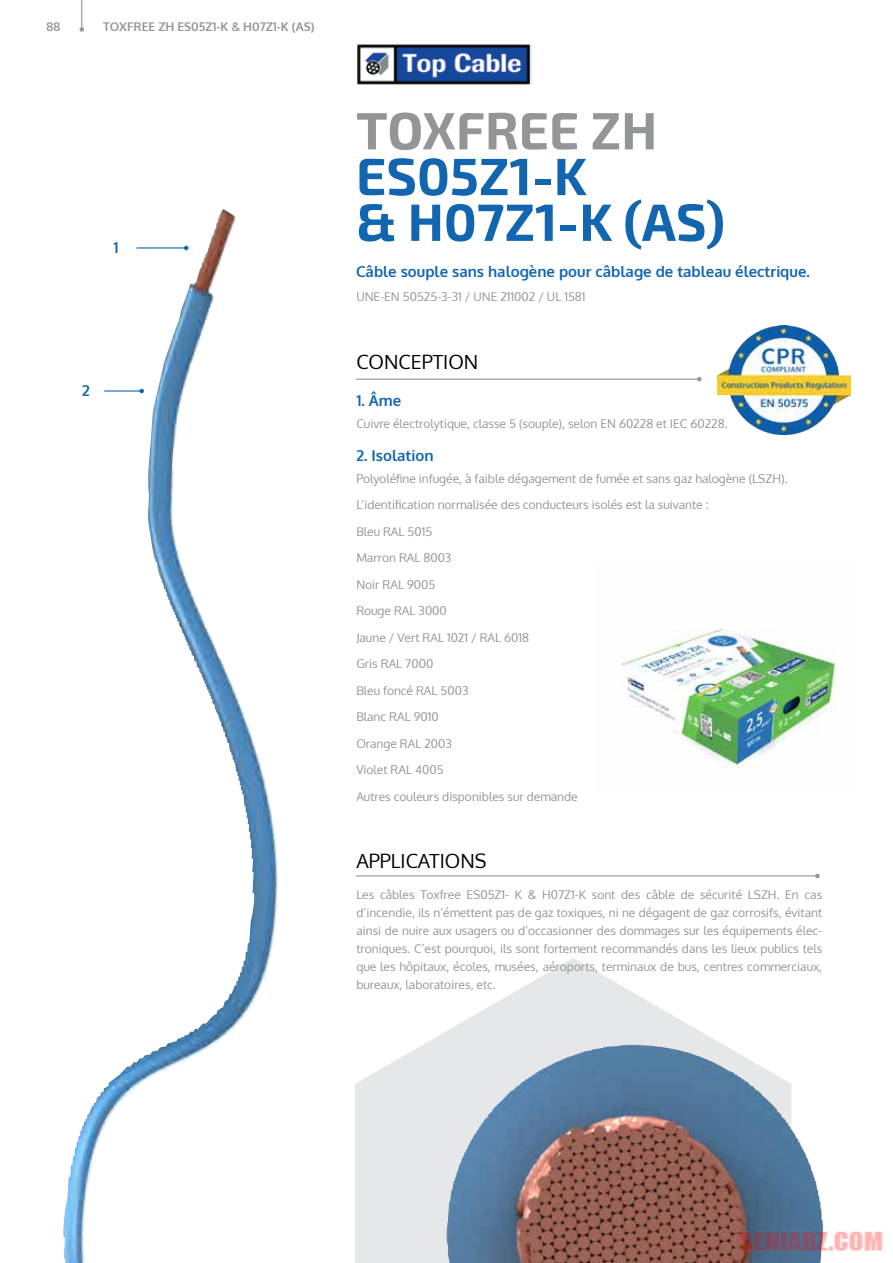
<style>
.page{position:relative;width:893px;height:1263px;background:#fff}
.page>*{position:absolute;margin:0;border:0;box-sizing:border-box;transform-origin:0 0}
.t1{font:700 52.5px "Exo 2";color:#1266af}
.t2{font:700 52.5px "Exo 2";color:#939598}
.t3{font:19.5px "Oxygen";color:#000}
.t4{font:700 15px "Oxygen";color:#1266af}
.t5{font:12px/18px "Oxygen";color:#939598;text-align:justify}
.t6{font:700 12px "Oxygen";color:#939598}
</style>
<div class="page">
<img style="left:357px;top:44px;width:175px;height:41px">
<svg style="left:80px;top:0;width:4px;height:32px"></svg>
<img style="left:63px;top:208px;width:820px;height:1055px">
<p class="t6" style="left:47px;top:18px;width:15px">88</p>
<p class="t6" style="left:103px;top:18px;width:213px">TOXFREE ZH ES05Z1-K &amp; H07Z1-K (AS)</p>
<p class="t4" style="left:114px;top:238px;width:7px">1</p>
<p class="t4" style="left:82px;top:381px;width:9px">2</p>
<h1 class="t2" style="left:356px;top:96px;width:303px">TOXFREE ZH</h1>
<h1 class="t1" style="left:356px;top:142px;width:232px">ES05Z1-K</h1>
<h1 class="t1" style="left:356px;top:188px;width:370px">&amp; H07Z1-K (AS)</h1>
<p class="t4" style="left:356px;top:262px;width:455px">Câble souple sans halogène pour câblage de tableau électrique.</p>
<p class="t5" style="left:356px;top:288px;width:231px">UNE-EN 50525-3-31 / UNE 211002 / UL 1581</p>
<h2 class="t3" style="left:356px;top:348px;width:123px">CONCEPTION</h2>
<p class="t4" style="left:356px;top:390px;width:46px">1. Âme</p>
<p class="t5" style="left:356px;top:414px;width:373px">Cuivre électrolytique, classe 5 (souple), selon EN 60228 et IEC 60228.</p>
<p class="t4" style="left:356px;top:445px;width:79px">2. Isolation</p>
<p class="t5" style="left:356px;top:469px;width:433px">Polyoléfine infugée, à faible dégagement de fumée et sans gaz halogène (LSZH).</p>
<p class="t5" style="left:356px;top:495px;width:354px">L’identification normalisée des conducteurs isolés est la suivante :</p>
<p class="t5" style="left:356px;top:522px;width:78px">Bleu RAL 5015</p>
<p class="t5" style="left:356px;top:549px;width:97px">Marron RAL 8003</p>
<p class="t5" style="left:356px;top:575px;width:81px">Noir RAL 9005</p>
<p class="t5" style="left:356px;top:602px;width:92px">Rouge RAL 3000</p>
<p class="t5" style="left:356px;top:628px;width:174px">Jaune / Vert RAL 1021 / RAL 6018</p>
<p class="t5" style="left:356px;top:655px;width:78px">Gris RAL 7000</p>
<p class="t5" style="left:356px;top:681px;width:114px">Bleu foncé RAL 5003</p>
<p class="t5" style="left:356px;top:708px;width:84px">Blanc RAL 9010</p>
<p class="t5" style="left:356px;top:734px;width:97px">Orange RAL 2003</p>
<p class="t5" style="left:356px;top:761px;width:89px">Violet RAL 4005</p>
<p class="t5" style="left:356px;top:787px;width:223px">Autres couleurs disponibles sur demande</p>
<h2 class="t3" style="left:356px;top:848px;width:132px">APPLICATIONS</h2>
<p class="t5" style="left:356px;top:885px;width:467px">Les câbles Toxfree ES05Z1- K &amp; H07Z1-K sont des câble de sécurité LSZH. En cas d’incendie, ils n’émettent pas de gaz toxiques, ni ne dégagent de gaz corrosifs, évitant ainsi de nuire aux usagers ou d’occasionner des dommages sur les équipements élec&shy;troniques. C’est pourquoi, ils sont fortement recommandés dans les lieux publics tels que les hôpitaux, écoles, musées, aéroports, terminaux de bus, centres commerciaux, bureaux, laboratoires, etc.</p>
</div>
